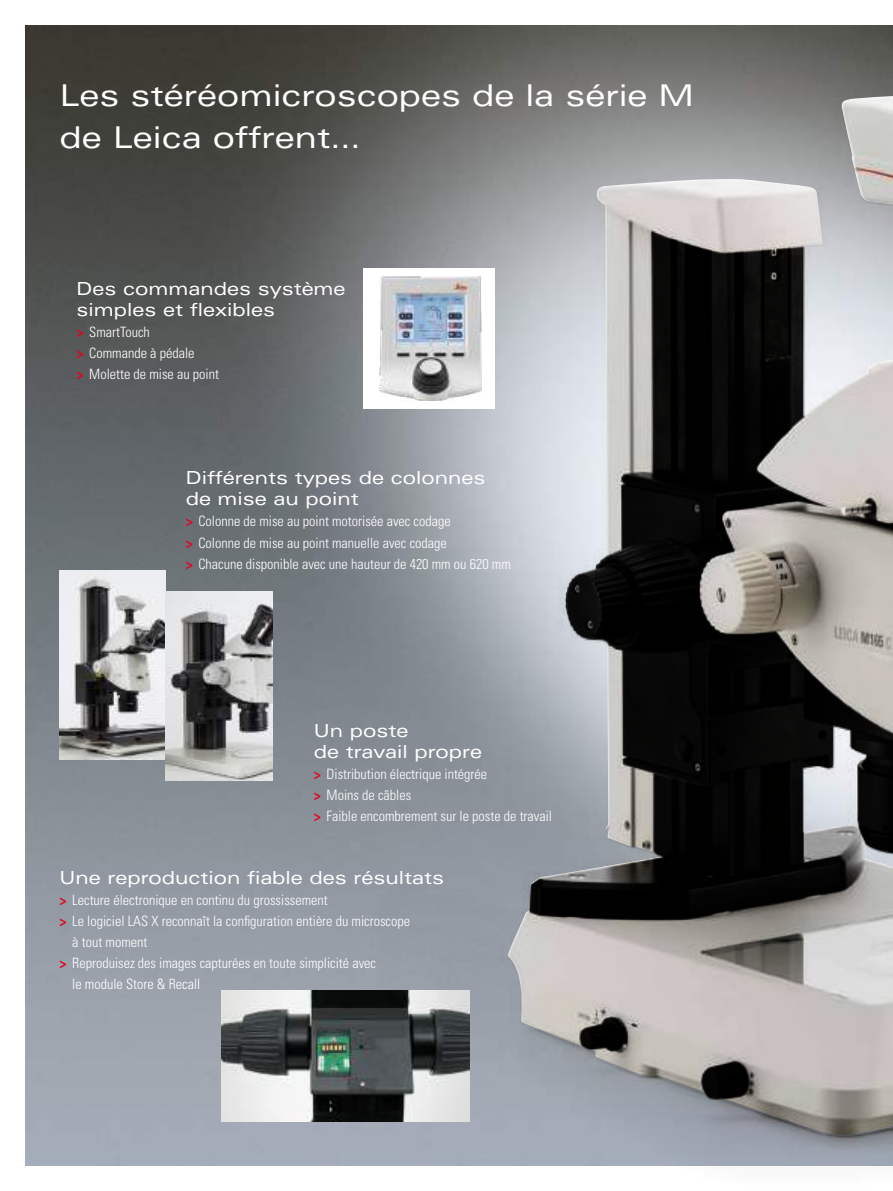
<style>
.page{position:relative;width:893px;height:1191px;background:#fff}
.page>*{position:absolute;margin:0;border:0;box-sizing:border-box;transform-origin:0 0}
.t1{font:expanded 30px/42px "Univers LT Std";color:#fff}
.t2{font:expanded 18px/21px "Univers LT Std";color:#fff}
.t3{font:300 condensed 14.25px/21px "Univers LT Std";color:#fff}
.s1{font-weight:700;color:#e40420}
</style>
<div class="page">
<img style="left:26px;top:26px;width:867px;height:1139px">
<img style="left:222px;top:990px;width:110px;height:131px">
<img style="left:60px;top:570px;width:106px;height:189px">
<img style="left:166px;top:591px;width:106px;height:189px">
<img style="left:332px;top:30px;width:561px;height:1136px">
<h1 class="t1" style="left:60px;top:74px;width:636px">Les stéréomicroscopes de la série M de Leica offrent…</h1>
<p class="t2" style="left:77px;top:278px;width:271px">Des commandes système simples et flexibles</p>
<p class="t3" style="left:77px;top:322px;width:144px"><span class="s1">&gt;</span> SmartTouch<br><span class="s1">&gt;</span> Commande à pédale<br><span class="s1">&gt;</span> Molette de mise au point</p>
<p class="t2" style="left:186px;top:467px;width:301px">Différents types de colonnes de mise au point</p>
<p class="t3" style="left:186px;top:511px;width:327px"><span class="s1">&gt;</span> Colonne de mise au point motorisée avec codage<br><span class="s1">&gt;</span> Colonne de mise au point manuelle avec codage<br><span class="s1">&gt;</span> Chacune disponible avec une hauteur de 420 mm ou 620 mm</p>
<p class="t2" style="left:314px;top:719px;width:170px">Un poste<br>de travail propre</p>
<p class="t3" style="left:314px;top:763px;width:240px"><span class="s1">&gt;</span> Distribution électrique intégrée<br><span class="s1">&gt;</span> Moins de câbles<br><span class="s1">&gt;</span> Faible encombrement sur le poste de travail</p>
<p class="t2" style="left:60px;top:866px;width:386px">Une reproduction fiable des résultats</p>
<p class="t3" style="left:60px;top:889px;width:270px"><span class="s1">&gt;</span> Lecture électronique en continu du grossissement</p>
<p class="t3" style="left:60px;top:910px;width:352px"><span class="s1">&gt;</span> Le logiciel LAS X reconnaît la configuration entière du microscope</p>
<p class="t3" style="left:72px;top:931px;width:77px">à tout moment</p>
<p class="t3" style="left:60px;top:952px;width:318px"><span class="s1">&gt;</span> Reproduisez des images capturées en toute simplicité avec</p>
<p class="t3" style="left:72px;top:973px;width:130px">le module Store &amp; Recall</p>
</div>
